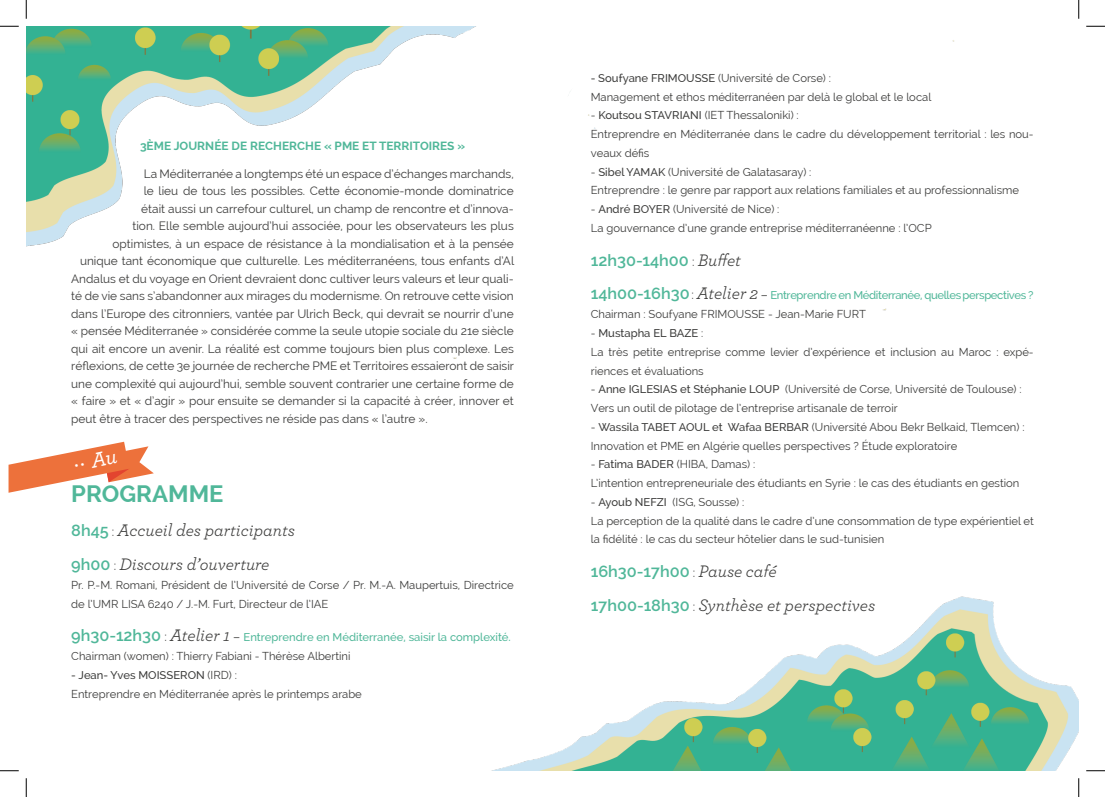
<style>
.page{position:relative;width:1105px;height:797px;background:#fff}
.page>*{position:absolute;margin:0;border:0;box-sizing:border-box;transform-origin:0 0}
.t1{font:700 23.75px "Raleway";color:#50b799}
.t2{font:italic 500 21.5px "Archer";color:#fff}
.t3{font:italic 17.5px/33.8px "Archer";color:#3c3c3b}
.t4{font:600 16.25px "Raleway";color:#50b799}
.t5{font:11.88px "Raleway";color:#3c3c3b}
.t6{font:700 11.88px "Raleway";color:#50b799}
.t7{font:11.25px/18.8px "Raleway";color:#3c3c3b}
.t8{font:500 11.25px/18.8px "Raleway";letter-spacing:-.03em;color:#50b799}
.s1{font-family:"Raleway";font-weight:600;font-style:normal;font-size:16.25px;color:#50b799}
.s2{font-family:"Raleway";font-style:normal;font-size:12.5px}
.s3{font-weight:600;font-size:16.25px;color:#50b799}
.s4{font-size:12.5px}
.s5{font-family:"Archer";font-style:italic;font-size:17.5px}
.s6{font-weight:500;color:#50b799}
.s7{font-weight:500}
.s8{font-weight:400;font-size:12.5px;color:#3c3c3b}
.s9{font-family:"Archer";font-weight:400;font-style:italic;font-size:17.5px;color:#3c3c3b}
.s10{font-weight:600;font-size:16.25px}
.s11{font-weight:400;color:#3c3c3b}
</style>
<div class="page">
<img style="left:26px;top:26px;width:1053px;height:744px">
<svg style="left:9px;top:442px;width:145px;height:51px"></svg>
<svg style="left:0;top:25px;width:19px;height:2px"></svg>
<svg style="left:1086px;top:25px;width:19px;height:2px"></svg>
<svg style="left:0;top:770px;width:19px;height:1px"></svg>
<svg style="left:1086px;top:770px;width:19px;height:1px"></svg>
<svg style="left:25px;top:0;width:2px;height:19px"></svg>
<svg style="left:25px;top:778px;width:2px;height:19px"></svg>
<svg style="left:1078px;top:0;width:1px;height:19px"></svg>
<svg style="left:1078px;top:778px;width:1px;height:19px"></svg>
<p class="t6" style="left:140px;top:139px;width:327px">3ÈME JOURNÉE DE RECHERCHE « PME ET TERRITOIRES »</p>
<p class="t5" style="left:144px;top:167px;width:371px">La Méditerranée a longtemps été un espace d’échanges marchands,</p>
<p class="t5" style="left:144px;top:184px;width:372px">le lieu de tous les possibles. Cette économie-monde dominatrice</p>
<p class="t5" style="left:141px;top:202px;width:374px">était aussi un carrefour culturel, un champ de rencontre et d’innova-</p>
<p class="t5" style="left:132px;top:219px;width:383px">tion. Elle semble aujourd’hui associée, pour les observateurs les plus</p>
<p class="t5" style="left:112px;top:237px;width:403px">optimistes, à un espace de résistance à la mondialisation et à la pensée</p>
<p class="t5" style="left:80px;top:254px;width:436px">unique tant économique que culturelle. Les méditerranéens, tous enfants d’Al</p>
<p class="t5" style="left:71px;top:272px;width:444px">Andalus et du voyage en Orient devraient donc cultiver leurs valeurs et leur quali-</p>
<p class="t5" style="left:71px;top:289px;width:444px">té de vie sans s’abandonner aux mirages du modernisme. On retrouve cette vision</p>
<p class="t5" style="left:71px;top:307px;width:444px">dans l’Europe des citronniers, vantée par Ulrich Beck, qui devrait se nourrir d’une</p>
<p class="t5" style="left:71px;top:324px;width:444px">« pensée Méditerranée » considérée comme la seule utopie sociale du 21e siècle</p>
<p class="t5" style="left:71px;top:342px;width:444px">qui ait encore un avenir. La réalité est comme toujours bien plus complexe. Les</p>
<p class="t5" style="left:71px;top:359px;width:444px">réflexions, de cette 3e journée de recherche PME et Territoires essaieront de saisir</p>
<p class="t5" style="left:71px;top:377px;width:444px">une complexité qui aujourd’hui, semble souvent contrarier une certaine forme de</p>
<p class="t5" style="left:71px;top:394px;width:444px">« faire » et « d’agir » pour ensuite se demander si la capacité à créer, innover et</p>
<p class="t5" style="left:71px;top:412px;width:358px">peut être à tracer des perspectives ne réside pas dans « l’autre ».</p>
<h2 class="t2" style="left:71px;top:447px;width:44px;rotate:-13deg">.. Au</h2>
<h1 class="t1" style="left:71px;top:480px;width:154px">PROGRAMME</h1>
<h3 class="t3" style="left:71px;top:512px;width:225px"><span class="s1">8h45</span> <span class="s2">:</span> Accueil des participants<br><span class="s1">9h00</span> <span class="s2">:</span> Discours d’ouverture</h3>
<p class="t7" style="left:71px;top:575px;width:444px">Pr. P.-M. Romani, Président de l’Université de Corse / Pr. M.-A. Maupertuis, Directrice de l’UMR LISA 6240 / J.-M. Furt, Directeur de l’IAE</p>
<p class="t7" style="left:71px;top:628px;width:441px"><span class="s3">9h30-12h30</span> <span class="s4">:</span> <span class="s5">Atelier 1</span> <span class="s4">–</span> <span class="s6">Entreprendre en Méditerranée, saisir la complexité.<br></span>Chairman (women) : Thierry Fabiani - Thérèse Albertini</p>
<p class="t7" style="left:71px;top:665px;width:292px"><span class="s7">- Jean- Yves MOISSERON</span> (IRD) :<br>Entreprendre en Méditerranée après le printemps arabe</p>
<p class="t7" style="left:591px;top:68px;width:342px"><span class="s7">- Soufyane FRIMOUSSE</span> (Université de Corse) :<br>Management et ethos méditerranéen par delà le global et le local</p>
<p class="t7" style="left:591px;top:106px;width:444px">- <span class="s7">Koutsou STAVRIANI</span> (IET Thessaloniki) :<br>Entreprendre en Méditerranée dans le cadre du développement territorial : les nou&shy;veaux défis</p>
<p class="t7" style="left:591px;top:162px;width:430px">- <span class="s7">Sibel YAMAK</span> (Université de Galatasaray) :<br>Entreprendre : le genre par rapport aux relations familiales et au professionnalisme</p>
<p class="t7" style="left:591px;top:200px;width:342px">- <span class="s7">André BOYER</span> (Université de Nice) :<br>La gouvernance d’une grande entreprise méditerranéenne : l’OCP</p>
<h3 class="t4" style="left:591px;top:251px;width:152px">12h30-14h00 <span class="s8">:</span> <span class="s9">Buffet</span></h3>
<p class="t8" style="left:591px;top:286px;width:444px"><span class="s10">14h00-16h30</span> <span class="s8">:</span> <span class="s9">Atelier 2</span> <span class="s8">–</span> Entreprendre en Méditerranée, quelles perspectives ?<br><span class="s11">Chairman : Soufyane FRIMOUSSE - Jean-Marie FURT</span></p>
<p class="t7" style="left:591px;top:323px;width:444px">- <span class="s7">Mustapha EL BAZE</span> :<br>La très petite entreprise comme levier d’expérience et inclusion au Maroc : expé&shy;riences et évaluations</p>
<p class="t7" style="left:591px;top:380px;width:432px">- <span class="s7">Anne IGLESIAS et Stéphanie LOUP</span> (Université de Corse, Université de Toulouse) :<br>Vers un outil de pilotage de l’entreprise artisanale de terroir</p>
<p class="t7" style="left:591px;top:417px;width:435px">- <span class="s7">Wassila TABET AOUL et Wafaa BERBAR</span> (Université Abou Bekr Belkaid, Tlemcen) :<br>Innovation et PME en Algérie quelles perspectives ? Étude exploratoire</p>
<p class="t7" style="left:591px;top:455px;width:430px">- <span class="s7">Fatima BADER</span> (HIBA, Damas) :<br>L’intention entrepreneuriale des étudiants en Syrie : le cas des étudiants en gestion</p>
<p class="t7" style="left:591px;top:492px;width:444px">- <span class="s7">Ayoub NEFZI</span> (ISG, Sousse) :<br>La perception de la qualité dans le cadre d’une consommation de type expérientiel et la fidélité : le cas du secteur hôtelier dans le sud-tunisien</p>
<h3 class="t4" style="left:591px;top:562px;width:187px">16h30-17h00 <span class="s8">:</span> <span class="s9">Pause café</span></h3>
<h3 class="t3" style="left:591px;top:587px;width:286px"><span class="s1">17h00-18h30</span> <span class="s2">:</span> Synthèse et perspectives</h3>
</div>
